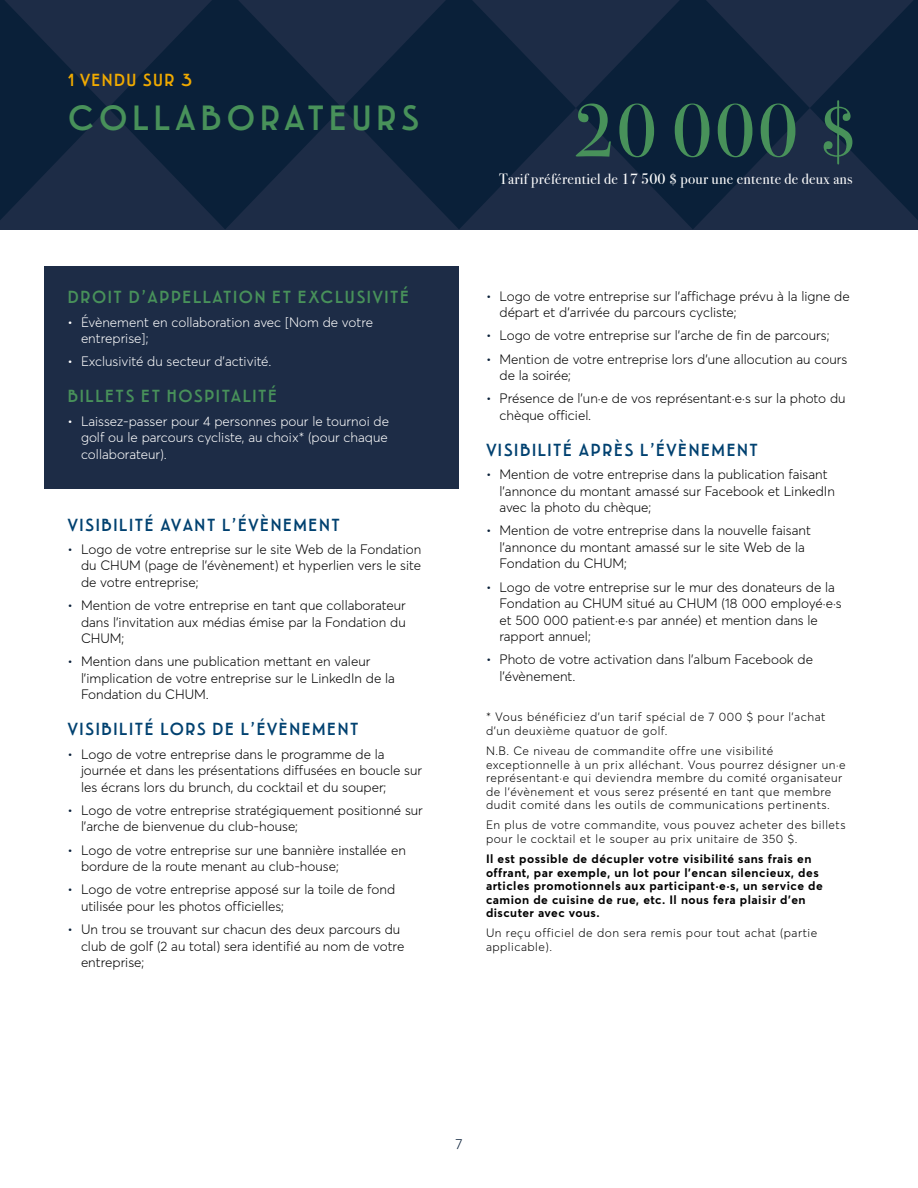
<style>
.page{position:relative;width:918px;height:1188px;background:#fff}
.page>*{position:absolute;margin:0;border:0;box-sizing:border-box;transform-origin:0 0}
.t1{font:75px "Bodoni Svty Two ITCTT";color:#48915a}
.t2{font:36px "Emblema Headline 1 Basic";letter-spacing:.1em;color:#48915a}
.t3{font:18px "Emblema Headline 1 Basic";letter-spacing:.05em;color:#004170}
.t4{font:18px "Emblema Headline 1 Basic";letter-spacing:.05em;color:#48915a}
.t5{font:18px "Emblema Headline 1 Basic";letter-spacing:.04em;color:#f0aa00}
.t6{font:15px "Bodoni Svty Two ITCTT";letter-spacing:.02em;color:#fff}
.t7{font:300 14.25px "Averta";color:#0a2039}
.t8{font:300 13.5px/16.5px "Averta";color:#000}
.t9{font:300 13.5px/16.5px "Averta";color:#fff}
.t10{font:300 12px/13.5px "Averta";letter-spacing:.04em;color:#000}
.t11{font:700 12px/13.5px "Averta";letter-spacing:.04em;color:#000}
.s1{color:#0a2039}
</style>
<div class="page">
<div style="left:44px;top:266px;width:415px;height:222px;background:#1d2c46"></div>
<svg style="left:342px;top:0;width:234px;height:230px;background:#13253f"></svg>
<svg style="left:576px;top:0;width:234px;height:230px;background:#13253f"></svg>
<svg style="left:0;top:0;width:108px;height:220px;background:#13253f"></svg>
<svg style="left:810px;top:0;width:108px;height:220px;background:#13253f"></svg>
<svg style="left:108px;top:0;width:234px;height:230px;background:#13253f"></svg>
<h3 class="t5" style="left:68px;top:69px;width:126px">1 VENDU SUR 3</h3>
<h2 class="t2" style="left:67px;top:96px;width:354px">COLLABORATEURS</h2>
<h1 class="t1" style="left:574px;top:69px;width:286px">20 000 $</h1>
<p class="t6" style="left:499px;top:167px;width:355px">Tarif préférentiel de 17 500 $ pour une entente de deux ans</p>
<h3 class="t4" style="left:68px;top:286px;width:343px">DROIT D’APPELLATION ET EXCLUSIVITÉ</h3>
<p class="t9" style="left:81px;top:314px;width:294px;text-indent:-14px">• Évènement en collaboration avec [Nom de votre entreprise] ;</p>
<p class="t9" style="left:68px;top:353px;width:205px">• Exclusivité du secteur d’activité.</p>
<h3 class="t4" style="left:68px;top:385px;width:211px">BILLETS ET HOSPITALITÉ</h3>
<p class="t9" style="left:81px;top:413px;width:310px;text-align:justify;text-indent:-14px">• Laissez-passer pour 4 personnes pour le tournoi de golf ou le parcours cycliste, au choix* (pour chaque collaborateur).</p>
<h3 class="t3" style="left:68px;top:514px;width:274px">VISIBILITÉ AVANT L’ÉVÈNEMENT</h3>
<p class="t8" style="left:81px;top:541px;width:342px;text-align:justify;text-indent:-14px"><span class="s1">•</span> Logo de votre entreprise sur le site Web de la Fondation du CHUM (page de l’évènement) et hyperlien vers le site de votre entreprise;</p>
<p class="t8" style="left:81px;top:597px;width:326px;text-align:justify;text-indent:-14px"><span class="s1">•</span> Mention de votre entreprise en tant que collaborateur dans l’invitation aux médias émise par la Fondation du CHUM;</p>
<p class="t8" style="left:81px;top:653px;width:316px;text-indent:-14px"><span class="s1">•</span> Mention dans une publication mettant en valeur l’implication de votre entreprise sur le LinkedIn de la<br>Fondation du CHUM.</p>
<h3 class="t3" style="left:68px;top:718px;width:293px">VISIBILITÉ LORS DE L’ÉVÈNEMENT</h3>
<p class="t8" style="left:81px;top:746px;width:343px;text-indent:-14px"><span class="s1">•</span> Logo de votre entreprise dans le programme de la journée et dans les présentations diffusées en boucle sur les écrans lors du brunch, du cocktail et du souper;</p>
<p class="t8" style="left:81px;top:802px;width:343px;text-indent:-14px"><span class="s1">•</span> Logo de votre entreprise stratégiquement positionné sur l’arche de bienvenue du club-house;</p>
<p class="t8" style="left:81px;top:842px;width:326px;text-indent:-14px"><span class="s1">•</span> Logo de votre entreprise sur une bannière installée en bordure de la route menant au club-house;</p>
<p class="t8" style="left:81px;top:881px;width:316px;text-indent:-14px"><span class="s1">•</span> Logo de votre entreprise apposé sur la toile de fond utilisée pour les photos officielles;</p>
<p class="t8" style="left:81px;top:921px;width:325px;text-indent:-14px"><span class="s1">•</span> Un trou se trouvant sur chacun des deux parcours du club de golf (2 au total) sera identifié au nom de votre entreprise;</p>
<p class="t8" style="left:500px;top:288px;width:352px;text-indent:-14px"><span class="s1">•</span> Logo de votre entreprise sur l’affichage prévu à la ligne de départ et d’arrivée du parcours cycliste;</p>
<p class="t8" style="left:486px;top:327px;width:345px"><span class="s1">•</span> Logo de votre entreprise sur l’arche de fin de parcours;</p>
<p class="t8" style="left:500px;top:351px;width:349px;text-indent:-14px"><span class="s1">•</span> Mention de votre entreprise lors d'une allocution au cours de la soirée;</p>
<p class="t8" style="left:500px;top:390px;width:348px;text-indent:-14px"><span class="s1">•</span> Présence de l’un·e de vos représentant·e·s sur la photo du chèque officiel.</p>
<h3 class="t3" style="left:486px;top:439px;width:274px">VISIBILITÉ APRÈS L’ÉVÈNEMENT</h3>
<p class="t8" style="left:500px;top:466px;width:337px;text-indent:-14px"><span class="s1">•</span> Mention de votre entreprise dans la publication faisant l’annonce du montant amassé sur Facebook et LinkedIn avec la photo du chèque;</p>
<p class="t8" style="left:500px;top:522px;width:313px;text-indent:-14px"><span class="s1">•</span> Mention de votre entreprise dans la nouvelle faisant l’annonce du montant amassé sur le site Web de la<br>Fondation du CHUM;</p>
<p class="t8" style="left:500px;top:579px;width:344px;text-indent:-14px"><span class="s1">•</span> Logo de votre entreprise sur le mur des donateurs de la Fondation au CHUM situé au CHUM (18 000 employé·e·s et 500 000 patient·e·s par année) et mention dans le rapport annuel;</p>
<p class="t8" style="left:500px;top:651px;width:315px;text-indent:-14px"><span class="s1">•</span> Photo de votre activation dans l’album Facebook de l’évènement.</p>
<p class="t10" style="left:486px;top:710px;width:341px">* Vous bénéficiez d’un tarif spécial de 7 000 $ pour l’achat d’un deuxième quatuor de golf.</p>
<p class="t10" style="left:486px;top:744px;width:361px">N.B. Ce niveau de commandite offre une visibilité exceptionnelle à un prix alléchant. Vous pourrez désigner un·e représentant·e qui deviendra membre du comité organisateur de l’évènement et vous serez présenté en tant que membre dudit comité dans les outils de communications pertinents.</p>
<p class="t10" style="left:486px;top:818px;width:361px">En plus de votre commandite, vous pouvez acheter des billets pour le cocktail et le souper au prix unitaire de 350 $.</p>
<p class="t11" style="left:486px;top:852px;width:338px">Il est possible de décupler votre visibilité sans frais en offrant, par exemple, un lot pour l’encan silencieux, des articles promotionnels aux participant·e·s, un service de camion de cuisine de rue, etc. Il nous fera plaisir d’en discuter avec vous.</p>
<p class="t10" style="left:486px;top:926px;width:333px">Un reçu officiel de don sera remis pour tout achat (partie applicable).</p>
<p class="t7" style="left:455px;top:1135px;width:9px">7</p>
</div>
